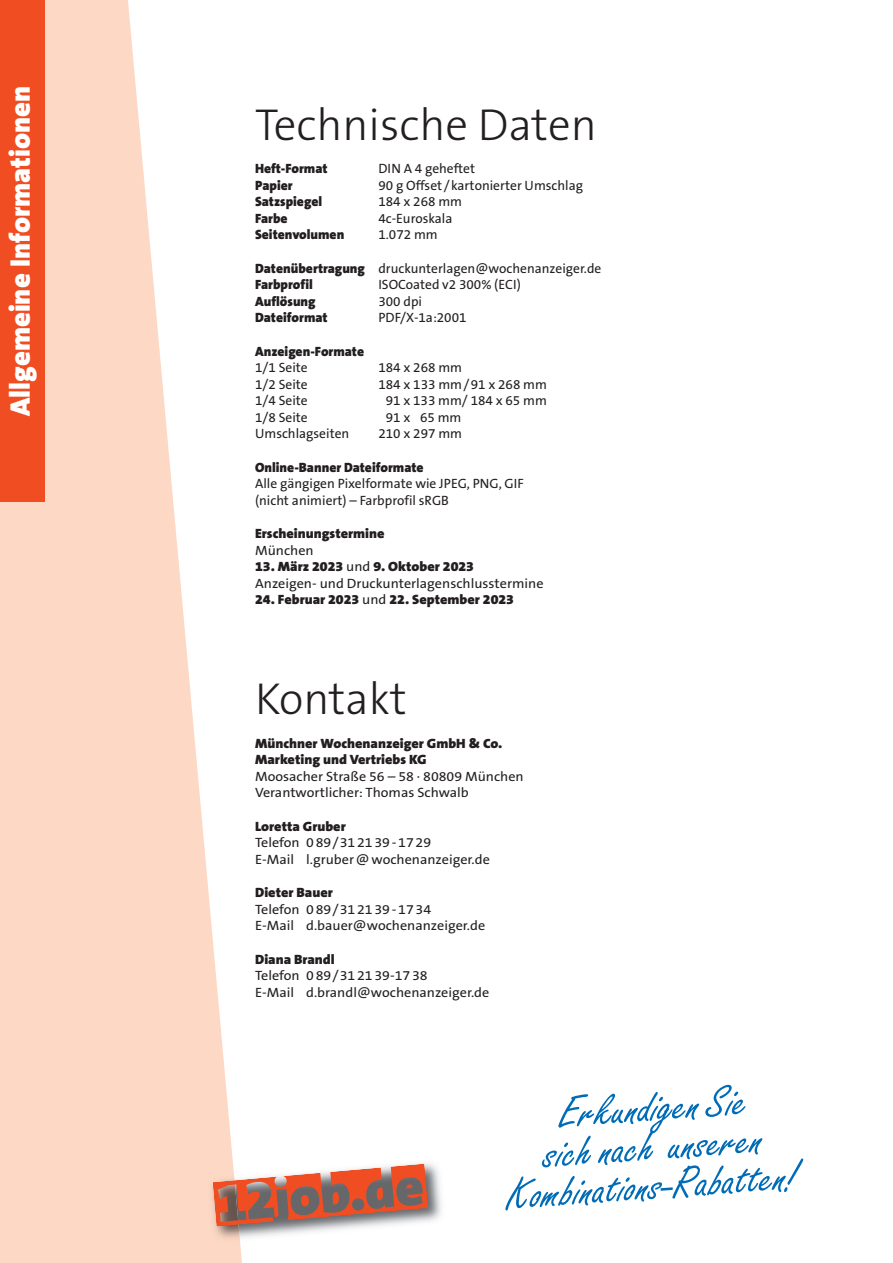
<style>
.page{position:relative;width:893px;height:1263px;background:#fff}
.page>*{position:absolute;margin:0;border:0;box-sizing:border-box;transform-origin:0 0}
.t1{font:45px/39px "Freestyle Script";color:#006cb7;text-align:center;scale:1.05 1}
.t2{font:300 45px "The Sans B3";color:#231f20}
.t3{font:900 28.5px "The Sans B9";color:#fff}
.t4{font:13.5px/16.5px "The Sans B5 Plain";color:#231f20}
.t5{font:13.5px/16.5px "The Sans B5 Plain";color:#231f20;scale:1.05 1}
.t6{font:900 13.5px/16.5px "The Sans B9";color:#231f20;scale:1.05 1}
.t7{font:900 13.5px "The Sans B9";color:#231f20}
.s1{font-family:"The Sans B9";font-weight:900}
.s2{font-family:"The Sans B5 Plain";font-weight:400}
</style>
<div class="page">
<svg style="left:0;top:0;width:242px;height:1263px;fill:#fdd8c4"></svg>
<div style="left:0;top:0;width:45px;height:502px;background:#f04d22"></div>
<img style="left:234px;top:1156px;width:207px;height:88px">
<img style="left:205px;top:1174px;width:35px;height:73px">
<svg style="left:213px;top:1164px;width:215px;height:63px;background:#bb7f70"></svg>
<h2 class="t3" style="left:9px;top:416px;width:331px;rotate:-90deg">Allgemeine Informationen</h2>
<h1 class="t2" style="left:255px;top:98px;width:343px">Technische Daten</h1>
<p class="t7" style="left:255px;top:163px;width:74px">Heft-Format</p>
<p class="t4" style="left:378px;top:161px;width:98px">DIN A 4 geheftet</p>
<p class="t7" style="left:255px;top:180px;width:39px">Papier</p>
<p class="t4" style="left:378px;top:178px;width:206px">90 g Offset /kartonierter Umschlag</p>
<p class="t7" style="left:255px;top:196px;width:69px">Satzspiegel</p>
<p class="t4" style="left:378px;top:194px;width:85px">184 x 268 mm</p>
<p class="t7" style="left:255px;top:213px;width:34px">Farbe</p>
<p class="t4" style="left:378px;top:211px;width:75px">4c-Euroskala</p>
<p class="t7" style="left:255px;top:229px;width:91px">Seitenvolumen</p>
<p class="t4" style="left:378px;top:227px;width:61px">1.072 mm</p>
<p class="t4" style="left:255px;top:261px;width:348px"><span class="s1">Datenübertragung</span> druckunterlagen@wochenanzeiger.de</p>
<p class="t7" style="left:255px;top:279px;width:59px">Farbprofil</p>
<p class="t4" style="left:378px;top:277px;width:144px">ISOCoated v2 300% (ECI)</p>
<p class="t7" style="left:255px;top:296px;width:62px">Auflösung</p>
<p class="t4" style="left:378px;top:294px;width:45px">300 dpi</p>
<p class="t7" style="left:255px;top:312px;width:74px">Dateiformat</p>
<p class="t4" style="left:378px;top:310px;width:90px">PDF/X-1a:2001</p>
<p class="t7" style="left:255px;top:346px;width:111px">Anzeigen-Formate</p>
<p class="t4" style="left:255px;top:360px;width:54px">1/1 Seite</p>
<p class="t4" style="left:378px;top:360px;width:85px">184 x 268 mm</p>
<p class="t4" style="left:255px;top:377px;width:54px">1/2 Seite</p>
<p class="t4" style="left:378px;top:377px;width:170px">184 x 133 mm/91 x 268 mm</p>
<p class="t4" style="left:255px;top:393px;width:54px">1/4 Seite</p>
<p class="t4" style="left:386px;top:393px;width:163px">91 x 133 mm/ 184 x 65 mm</p>
<p class="t4" style="left:255px;top:410px;width:54px">1/8 Seite</p>
<p class="t4" style="left:386px;top:410px;width:77px">91 x 65 mm</p>
<p class="t4" style="left:255px;top:426px;width:96px">Umschlagseiten</p>
<p class="t4" style="left:378px;top:426px;width:85px">210 x 297 mm</p>
<p class="t7" style="left:255px;top:462px;width:170px">Online-Banner Dateiformate</p>
<p class="t4" style="left:255px;top:476px;width:270px">Alle gängigen Pixelformate wie JPEG, PNG, GIF (nicht animiert) – Farbprofil sRGB</p>
<p class="t6" style="left:255px;top:526px;width:125px">Erscheinungstermine</p>
<p class="t5" style="left:255px;top:543px;width:57px">München</p>
<p class="t6" style="left:255px;top:559px;width:210px">13. März 2023 <span class="s2">und</span> 9. Oktober 2023</p>
<p class="t5" style="left:255px;top:576px;width:276px">Anzeigen- und Druckunterlagenschlusstermine</p>
<p class="t6" style="left:255px;top:592px;width:248px">24. Februar 2023 <span class="s2">und</span> 22. September 2023</p>
<h1 class="t2" style="left:255px;top:673px;width:153px">Kontakt</h1>
<p class="t6" style="left:255px;top:736px;width:237px">Münchner Wochenanzeiger GmbH &amp; Co.<br>Marketing und Vertriebs KG</p>
<p class="t5" style="left:255px;top:769px;width:257px">Moosacher Straße 56 – 58 · 80809 München<br>Verantwortlicher: Thomas Schwalb</p>
<p class="t6" style="left:255px;top:819px;width:88px">Loretta Gruber</p>
<p class="t5" style="left:255px;top:836px;width:225px">Telefon 0 89/31 21 39 - 17 29<br>E-Mail l.gruber @ wochenanzeiger.de</p>
<p class="t6" style="left:255px;top:886px;width:76px">Dieter Bauer</p>
<p class="t5" style="left:255px;top:902px;width:221px">Telefon 0 89/31 21 39 - 17 34<br>E-Mail d.bauer@wochenanzeiger.de</p>
<p class="t6" style="left:255px;top:952px;width:77px">Diana Brandl</p>
<p class="t5" style="left:255px;top:969px;width:225px">Telefon 0 89/31 21 39-17 38<br>E-Mail d.brandl@wochenanzeiger.de</p>
<h1 class="t1" style="left:499px;top:1104px;width:280px;rotate:-4deg">Erkundigen Sie<br>sich nach unseren<br>Kombinations-Rabatten!</h1>
</div>
